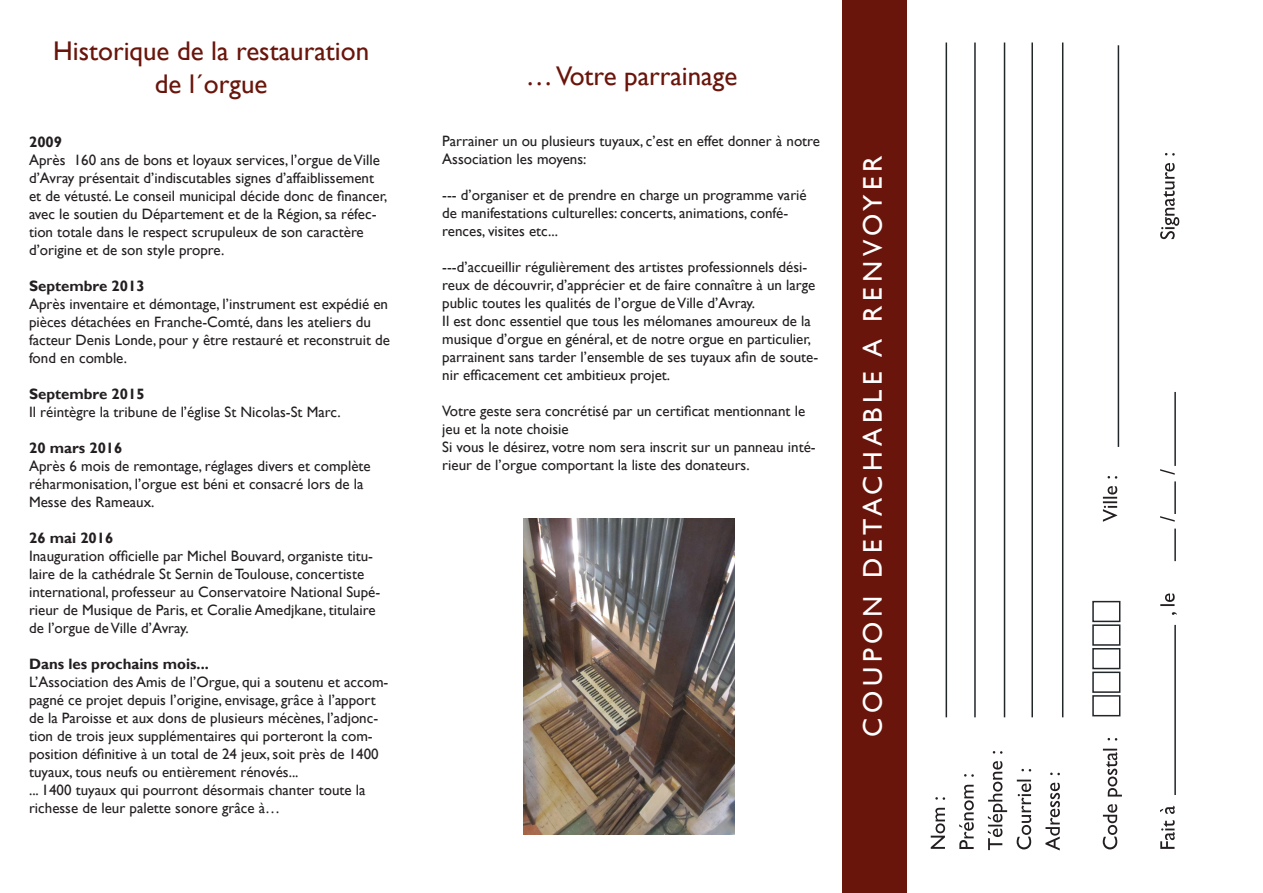
<style>
.page{position:relative;width:1263px;height:893px;background:#fff}
.page>*{position:absolute;margin:0;border:0;box-sizing:border-box;transform-origin:0 0}
.t1{font:27px "Gill Sans";color:#69150b}
.t2{font:27px "Gill Sans";letter-spacing:.18em;color:#fff}
.t3{font:15px/18px "Gill Sans";color:#231f20}
.s1{font-weight:700}
</style>
<div class="page">
<div style="left:842px;top:0;width:64px;height:893px;background:#69150b"></div>
<svg style="left:1160px;top:153px;width:19px;height:696px"></svg>
<svg style="left:1103px;top:476px;width:19px;height:373px"></svg>
<svg style="left:1045px;top:773px;width:15px;height:77px"></svg>
<svg style="left:1017px;top:769px;width:14px;height:80px"></svg>
<svg style="left:988px;top:751px;width:19px;height:99px"></svg>
<svg style="left:959px;top:774px;width:15px;height:75px"></svg>
<svg style="left:931px;top:797px;width:14px;height:52px"></svg>
<hr style="left:945px;top:43px;width:2px;height:674px;background:#212629">
<hr style="left:1004px;top:43px;width:1px;height:674px;background:#212629">
<hr style="left:1062px;top:43px;width:1px;height:674px;background:#212629">
<hr style="left:1118px;top:45px;width:1px;height:402px;background:#212629">
<hr style="left:1174px;top:625px;width:2px;height:170px;background:#212629">
<hr style="left:1174px;top:481px;width:2px;height:33px;background:#212629">
<hr style="left:1174px;top:529px;width:2px;height:32px;background:#212629">
<hr style="left:1174px;top:392px;width:2px;height:74px;background:#212629">
<hr style="left:974px;top:43px;width:2px;height:674px;background:#212629">
<hr style="left:1031px;top:43px;width:2px;height:674px;background:#212629">
<div style="left:1092px;top:695px;width:28px;height:21px;border:2px solid #212629"></div>
<div style="left:1092px;top:648px;width:28px;height:21px;border:2px solid #212629"></div>
<div style="left:1092px;top:601px;width:28px;height:21px;border:2px solid #212629"></div>
<div style="left:1092px;top:672px;width:28px;height:21px;border:2px solid #212629"></div>
<div style="left:1092px;top:624px;width:28px;height:22px;border:2px solid #212629"></div>
<img style="left:524px;top:518px;width:211px;height:317px">
<p class="t1" style="left:53px;top:35px;width:318px">Historique de la restauration</p>
<p class="t1" style="left:155px;top:68px;width:114px">de l´orgue</p>
<p class="t3" style="left:29px;top:133px;width:360px"><span class="s1">2009<br></span>Après 160 ans de bons et loyaux services, l’orgue de Ville d’Avray présentait d’indiscutables signes d’affaiblissement et de vétusté. Le conseil municipal décide donc de financer, avec le soutien du Département et de la Région, sa réfec&shy;tion totale dans le respect scrupuleux de son caractère d’origine et de son style propre.</p>
<p class="t3" style="left:29px;top:277px;width:362px"><span class="s1">Septembre 2013<br></span>Après inventaire et démontage, l’instrument est expédié en pièces détachées en Franche-Comté, dans les ateliers du facteur Denis Londe, pour y être restauré et reconstruit de fond en comble.</p>
<p class="t3" style="left:29px;top:385px;width:313px"><span class="s1">Septembre 2015<br></span>Il réintègre la tribune de l’église St Nicolas-St Marc.</p>
<p class="t3" style="left:29px;top:439px;width:343px"><span class="s1">20 mars 2016<br></span>Après 6 mois de remontage, réglages divers et complète réharmonisation, l’orgue est béni et consacré lors de la Messe des Rameaux.</p>
<p class="t3" style="left:29px;top:529px;width:353px"><span class="s1">26 mai 2016<br></span>Inauguration officielle par Michel Bouvard, organiste titu&shy;laire de la cathédrale St Sernin de Toulouse, concertiste international, professeur au Conservatoire National Supé&shy;rieur de Musique de Paris, et Coralie Amedjkane, titulaire de l’orgue de Ville d’Avray.</p>
<p class="t3" style="left:29px;top:655px;width:361px"><span class="s1">Dans les prochains mois...<br></span>L’Association des Amis de l’Orgue, qui a soutenu et accom&shy;pagné ce projet depuis l’origine, envisage, grâce à l’apport de la Paroisse et aux dons de plusieurs mécènes, l’adjonc&shy;tion de trois jeux supplémentaires qui porteront la com&shy;position définitive à un total de 24 jeux, soit près de 1400 tuyaux, tous neufs ou entièrement rénovés...<br>... 1400 tuyaux qui pourront désormais chanter toute la richesse de leur palette sonore grâce à…</p>
<p class="t1" style="left:526px;top:60px;width:213px">… Votre parrainage</p>
<p class="t3" style="left:442px;top:133px;width:379px">Parrainer un ou plusieurs tuyaux, c’est en effet donner à notre<br>Association les moyens:</p>
<p class="t3" style="left:442px;top:187px;width:366px">--- d’organiser et de prendre en charge un programme varié de manifestations culturelles: concerts, animations, confé&shy;rences, visites etc...</p>
<p class="t3" style="left:442px;top:259px;width:375px">---d’accueillir régulièrement des artistes professionnels dési&shy;reux de découvrir, d’apprécier et de faire connaître à un large public toutes les qualités de l’orgue de Ville d’Avray.</p>
<p class="t3" style="left:442px;top:313px;width:377px">Il est donc essentiel que tous les mélomanes amoureux de la musique d’orgue en général, et de notre orgue en particulier, parrainent sans tarder l’ensemble de ses tuyaux afin de soute&shy;nir efficacement cet ambitieux projet.</p>
<p class="t3" style="left:442px;top:403px;width:364px">Votre geste sera concrétisé par un certificat mentionnant le jeu et la note choisie</p>
<p class="t3" style="left:442px;top:439px;width:375px">Si vous le désirez, votre nom sera inscrit sur un panneau inté&shy;rieur de l’orgue comportant la liste des donateurs.</p>
<p class="t2" style="left:857px;top:737px;width:583px;rotate:-90deg">COUPON DETACHABLE A RENVOYER</p>
</div>
